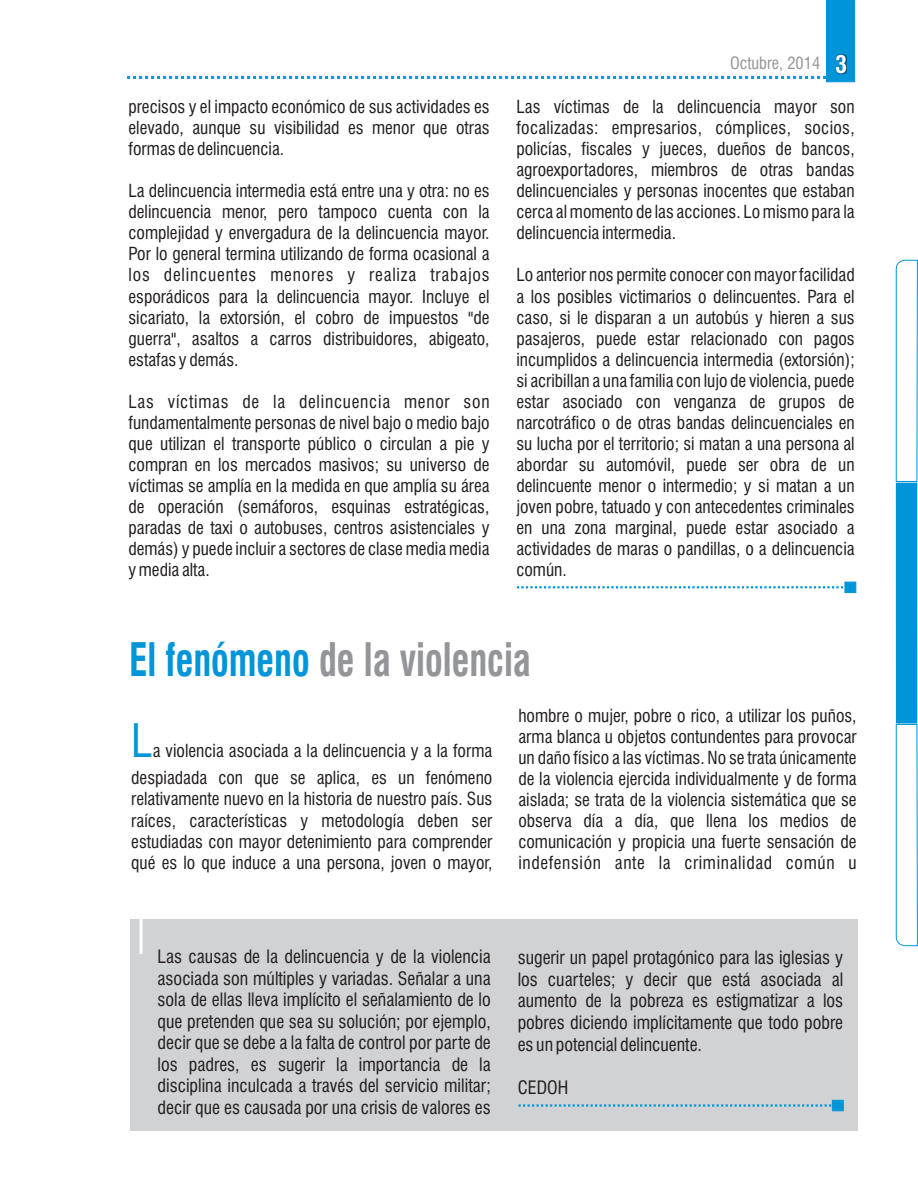
<style>
.page{position:relative;width:918px;height:1188px;background:#fff}
.page>*{position:absolute;margin:0;border:0;box-sizing:border-box;transform-origin:0 0}
.t1{font:700 condensed 45px/80.6px "Swiss 721 BT";color:#939598;scale:.82 1}
.t2{font:condensed 18px/21.6px "Swiss 721 BT";color:#231f20;text-align:justify}
.t3{font:condensed 17.55px/21px "Swiss 721 BT";color:#231f20;text-align:justify}
.t4{font:condensed 16.5px "Swiss 721 BT";color:#939598}
.s1{font-weight:700;font-size:24px;color:#fff}
.s2{color:#0095d9}
.s3{font-weight:400;color:#0095d9}
</style>
<div class="page">
<svg style="left:127px;top:0;width:728px;height:82px"></svg>
<img style="left:834px;top:54px;width:13px;height:20px">
<svg style="left:895px;top:259px;width:23px;height:223px"></svg>
<svg style="left:896px;top:724px;width:22px;height:223px"></svg>
<div style="left:896px;top:483px;width:21px;height:241px;background:#0095d9"></div>
<svg style="left:517px;top:582px;width:339px;height:11px"></svg>
<div style="left:130px;top:919px;width:727px;height:212px;background:#d1d2d4"></div>
<hr style="left:140px;top:898px;width:3px;height:56px;background:#fff">
<svg style="left:519px;top:1100px;width:325px;height:11px"></svg>
<p class="t3" style="left:129px;top:98px;width:363px">precisos y el impacto económico de sus actividades es elevado, aunque su visibilidad es menor que otras formas de delincuencia.</p>
<p class="t3" style="left:129px;top:182px;width:363px">La delincuencia intermedia está entre una y otra: no es delincuencia menor, pero tampoco cuenta con la complejidad y envergadura de la delincuencia mayor.<br>Por lo general termina utilizando de forma ocasional a los delincuentes menores y realiza trabajos esporádicos para la delincuencia mayor. Incluye el sicariato, la extorsión, el cobro de impuestos "de guerra", asaltos a carros distribuidores, abigeato, estafas y demás.</p>
<p class="t3" style="left:128px;top:393px;width:363px">Las víctimas de la delincuencia menor son fundamentalmente personas de nivel bajo o medio bajo que utilizan el transporte público o circulan a pie y compran en los mercados masivos; su universo de víctimas se amplía en la medida en que amplía su área de operación (semáforos, esquinas estratégicas, paradas de taxi o autobuses, centros asistenciales y demás) y puede incluir a sectores de clase media media y media alta.</p>
<p class="t4" style="left:730px;top:57px;width:119px">Octubre, 2014 <span class="s1">3</span></p>
<p class="t3" style="left:516px;top:98px;width:340px">Las víctimas de la delincuencia mayor son focalizadas: empresarios, cómplices, socios, policías, fiscales y jueces, dueños de bancos, agroexportadores, miembros de otras bandas delincuenciales y personas inocentes que estaban cerca al momento de las acciones. Lo mismo para la delincuencia intermedia.</p>
<p class="t3" style="left:516px;top:266px;width:340px">Lo anterior nos permite conocer con mayor facilidad a los posibles victimarios o delincuentes. Para el caso, si le disparan a un autobús y hieren a sus pasajeros, puede estar relacionado con pagos incumplidos a delincuencia intermedia (extorsión); si acribillan a una familia con lujo de violencia, puede estar asociado con venganza de grupos de narcotráfico o de otras bandas delincuenciales en su lucha por el territorio; si matan a una persona al abordar su automóvil, puede ser obra de un delincuente menor o intermedio; y si matan a un joven pobre, tatuado y con antecedentes criminales en una zona marginal, puede estar asociado a actividades de maras o pandillas, o a delincuencia común.</p>
<h1 class="t1" style="left:129px;top:624px;width:491px"><span class="s2">El fenómeno</span> de la violencia<br><span class="s3">L</span></h1>
<p class="t3" style="left:518px;top:706px;width:340px">hombre o mujer, pobre o rico, a utilizar los puños, arma blanca u objetos contundentes para provocar un daño físico a las víctimas. No se trata únicamente de la violencia ejercida individualmente y de forma aislada; se trata de la violencia sistemática que se observa día a día, que llena los medios de comunicación y propicia una fuerte sensación de indefensión ante la criminalidad común u</p>
<p class="t3" style="left:131px;top:739px;width:363px;line-height:27.5px;text-align:right">a violencia asociada a la delincuencia y a la forma despiadada con que se aplica, es un fenómeno</p>
<p class="t3" style="left:131px;top:790px;width:363px">relativamente nuevo en la historia de nuestro país. Sus raíces, características y metodología deben ser estudiadas con mayor detenimiento para comprender qué es lo que induce a una persona, joven o mayor,</p>
<p class="t2" style="left:158px;top:948px;width:335px">Las causas de la delincuencia y de la violencia asociada son múltiples y variadas. Señalar a una sola de ellas lleva implícito el señalamiento de lo que pretenden que sea su solución; por ejemplo, decir que se debe a la falta de control por parte de los padres, es sugerir la importancia de la disciplina inculcada a través del servicio militar; decir que es causada por una crisis de valores es</p>
<p class="t2" style="left:518px;top:949px;width:327px">sugerir un papel protagónico para las iglesias y los cuarteles; y decir que está asociada al aumento de la pobreza es estigmatizar a los pobres diciendo implícitamente que todo pobre es un potencial delincuente.</p>
<p class="t2" style="left:518px;top:1078px;width:52px">CEDOH</p>
</div>
